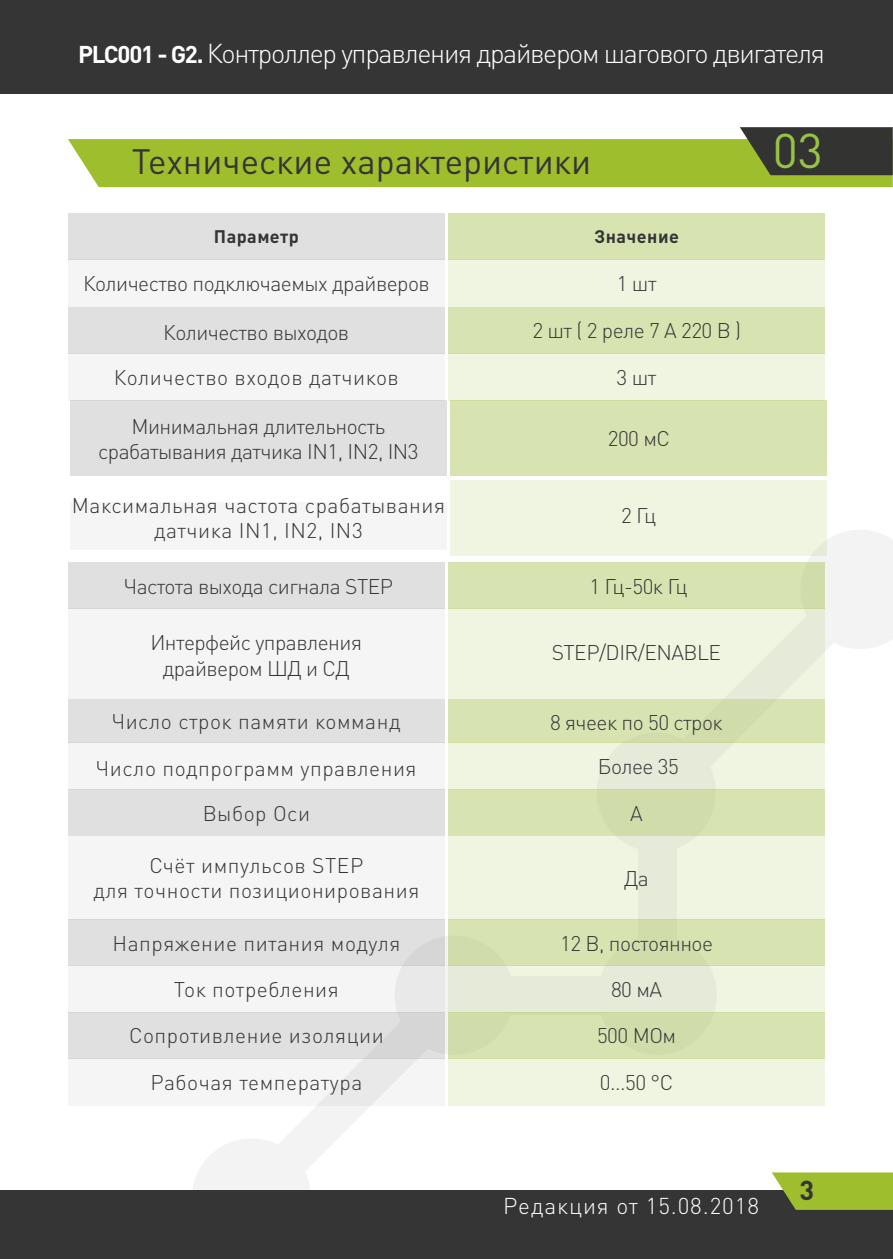
<style>
.page{position:relative;width:893px;height:1259px;background:#fff}
.page>*{position:absolute;margin:0;border:0;box-sizing:border-box;transform-origin:0 0}
.t1{font:48px "DIN Pro";color:#97c245}
.head{font:34.8px "DIN Pro";color:#363536}
.t2{font:300 27px "DIN Pro";letter-spacing:-.05em;color:#fff}
.t3{font:700 27px "DIN Pro";color:#363536}
.t4{font:300 22.8px "DIN Pro";letter-spacing:.04em;color:#fff}
.t5{font:300 21px/25.2px "DIN Pro";letter-spacing:.015em;color:#363536;text-align:center}
.t6{font:300 21px/25.2px "DIN Pro";letter-spacing:-.025em;color:#363536;text-align:center}
.t7{font:700 18px "DIN Pro";letter-spacing:.025em;color:#363536}
.s1{font-weight:700;font-size:24px}
</style>
<div class="page">
<div style="left:192px;top:1138px;width:119px;height:119px;background:#f3f3f3;border-radius:50%"></div>
<div style="left:808px;top:530px;width:85px;height:121px;background:#f3f3f3"></div>
<svg style="left:268px;top:969px;width:180px;height:202px"></svg>
<div style="left:0;top:0;width:893px;height:94px;background:#363536"></div>
<div style="left:0;top:1190px;width:893px;height:69px;background:#363536"></div>
<svg style="left:772px;top:1172px;width:121px;height:38px;background:#99b534"></svg>
<svg style="left:68px;top:127px;width:825px;height:60px"></svg>
<div style="left:448px;top:307px;width:377px;height:46px;background:#d7e4b2"></div>
<div style="left:450px;top:400px;width:377px;height:76px;background:#d7e4b2"></div>
<div style="left:448px;top:919px;width:377px;height:46px;background:#d7e4b2"></div>
<div style="left:448px;top:699px;width:377px;height:43px;background:#d7e4b2"></div>
<div style="left:448px;top:213px;width:377px;height:47px;background:#d7e4b2"></div>
<div style="left:448px;top:562px;width:377px;height:46px;background:#d7e4b2"></div>
<div style="left:448px;top:1012px;width:377px;height:47px;background:#d7e4b2"></div>
<div style="left:448px;top:789px;width:377px;height:46px;background:#d7e4b2"></div>
<div style="left:448px;top:260px;width:377px;height:47px;background:#f0f5e2"></div>
<div style="left:448px;top:608px;width:377px;height:91px;background:#f0f5e2"></div>
<div style="left:448px;top:1059px;width:377px;height:47px;background:#f0f5e2"></div>
<div style="left:448px;top:835px;width:377px;height:84px;background:#f0f5e2"></div>
<div style="left:68px;top:307px;width:377px;height:46px;background:#e0e0e0"></div>
<div style="left:70px;top:400px;width:377px;height:76px;background:#e0e0e0"></div>
<div style="left:68px;top:919px;width:377px;height:47px;background:#e0e0e0"></div>
<div style="left:68px;top:699px;width:377px;height:43px;background:#e0e0e0"></div>
<div style="left:68px;top:213px;width:377px;height:47px;background:#e0e0e0"></div>
<div style="left:68px;top:562px;width:377px;height:46px;background:#e0e0e0"></div>
<div style="left:68px;top:1012px;width:377px;height:47px;background:#e0e0e0"></div>
<div style="left:68px;top:789px;width:377px;height:46px;background:#e0e0e0"></div>
<div style="left:68px;top:260px;width:377px;height:47px;background:#f5f5f5"></div>
<div style="left:68px;top:608px;width:377px;height:91px;background:#f5f5f5"></div>
<div style="left:68px;top:1059px;width:377px;height:47px;background:#f5f5f5"></div>
<div style="left:68px;top:835px;width:377px;height:84px;background:#f5f5f5"></div>
<div style="left:448px;top:353px;width:377px;height:47px;background:#f0f5e2"></div>
<div style="left:450px;top:481px;width:377px;height:75px;background:#f0f5e2"></div>
<div style="left:448px;top:965px;width:377px;height:47px;background:#e6ead8"></div>
<div style="left:448px;top:742px;width:377px;height:47px;background:#f0f5e2"></div>
<div style="left:68px;top:353px;width:377px;height:47px;background:#f5f5f5"></div>
<div style="left:70px;top:502px;width:377px;height:47px;background:#f5f5f5"></div>
<div style="left:68px;top:965px;width:377px;height:47px;background:#f5f5f5"></div>
<div style="left:68px;top:742px;width:377px;height:47px;background:#f5f5f5"></div>
<p class="t2" style="left:78px;top:35px;width:748px"><span class="s1">PLC001 - G2.</span> Контроллер управления драйвером шагового двигателя</p>
<p class="head" style="left:132px;top:137px;width:461px">Технические характеристики</p>
<p class="t7" style="left:214px;top:225px;width:87px">Параметр</p>
<p class="t7" style="left:594px;top:225px;width:86px">Значение</p>
<p class="t6" style="left:83px;top:270px;width:348px">Количество подключаемых драйверов</p>
<p class="t6" style="left:163px;top:319px;width:187px">Количество выходов</p>
<p class="t5" style="left:617px;top:270px;width:41px">1 шт</p>
<p class="t6" style="left:532px;top:317px;width:210px">2 шт ( 2 реле 7 А 220 В )</p>
<p class="t5" style="left:114px;top:364px;width:287px">Количество входов датчиков</p>
<p class="t5" style="left:617px;top:364px;width:41px">3 шт</p>
<p class="t6" style="left:98px;top:413px;width:322px">Минимальная длительность срабатывания датчика IN1, IN2, IN3</p>
<p class="t5" style="left:608px;top:425px;width:64px">200 мС</p>
<p class="t5" style="left:72px;top:492px;width:375px">Максимальная частота срабатывания датчика IN1, IN2, IN3</p>
<p class="t5" style="left:621px;top:502px;width:37px">2 Гц</p>
<p class="t6" style="left:124px;top:572px;width:271px">Частота выхода сигнала STEP</p>
<p class="t6" style="left:150px;top:629px;width:213px">Интерфейс управления драйвером ШД и СД</p>
<p class="t5" style="left:589px;top:572px;width:100px">1 Гц-50к Гц</p>
<p class="t6" style="left:552px;top:639px;width:171px">STEP/DIR/ENABLE</p>
<p class="t5" style="left:112px;top:707px;width:290px">Число строк памяти комманд</p>
<p class="t6" style="left:550px;top:709px;width:174px">8 ячеек по 50 строк</p>
<p class="t5" style="left:96px;top:755px;width:322px">Число подпрограмм управления</p>
<p class="t5" style="left:598px;top:753px;width:83px">Более 35</p>
<p class="t5" style="left:203px;top:799px;width:109px">Выбор Оси</p>
<p class="t5" style="left:630px;top:799px;width:14px">A</p>
<p class="t5" style="left:93px;top:852px;width:327px">Счёт импульсов STEP<br>для точности позиционирования</p>
<p class="t5" style="left:624px;top:864px;width:26px">Да</p>
<p class="t5" style="left:112px;top:929px;width:290px">Напряжение питания модуля</p>
<p class="t6" style="left:560px;top:929px;width:154px">12 B, постоянное</p>
<p class="t5" style="left:174px;top:975px;width:166px">Ток потребления</p>
<p class="t5" style="left:611px;top:975px;width:53px">80 мА</p>
<p class="t5" style="left:129px;top:1022px;width:256px">Сопротивление изоляции</p>
<p class="t5" style="left:597px;top:1022px;width:81px">500 МОм</p>
<p class="t5" style="left:150px;top:1069px;width:213px">Рабочая температура</p>
<p class="t5" style="left:600px;top:1069px;width:75px">0...50 °С</p>
<p class="t1" style="left:773px;top:118px;width:52px">03</p>
<p class="t4" style="left:503px;top:1190px;width:257px">Редакция от 15.08.2018</p>
<p class="t3" style="left:799px;top:1171px;width:16px">3</p>
</div>
